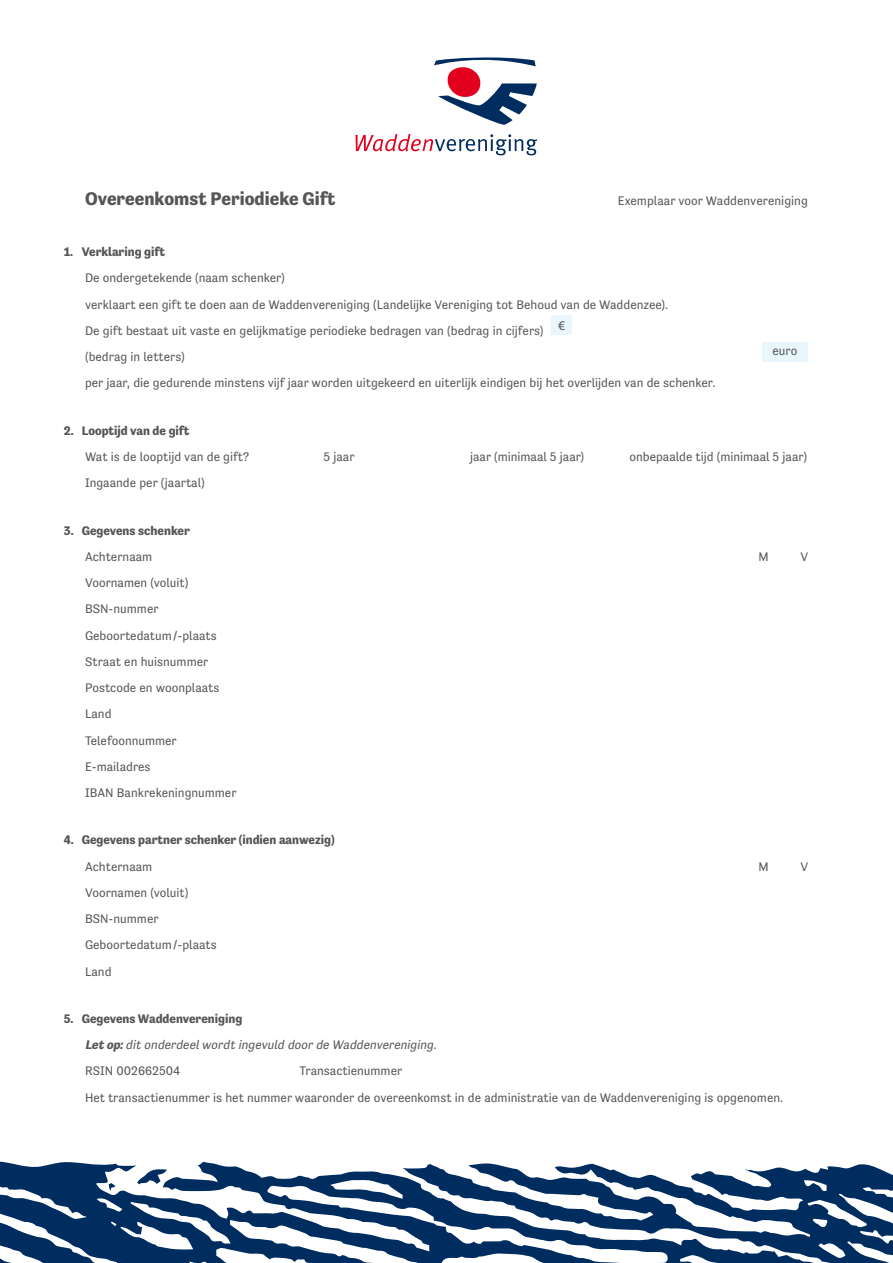
<style>
.page{position:relative;width:893px;height:1263px;background:#fff}
.page>*{position:absolute;margin:0;border:0;box-sizing:border-box;transform-origin:0 0}
.t1{font:700 18.75px "Tenso";letter-spacing:.005em;color:#565656}
.t2{font:12.75px/26.2px "Tenso";color:#565656}
.t3{font:700 12.75px "Tenso";color:#565656}
.t4{font:italic 12.75px/26.2px "Tenso";color:#565656}
.s1{font-weight:700;font-style:normal}
.s2{font-weight:700}
.s3{font-style:normal}
</style>
<div class="page">
<svg style="left:356px;top:57px;width:181px;height:99px"></svg>
<svg style="left:0;top:1161px;width:403px;height:102px;fill:#002d5f"></svg>
<svg style="left:403px;top:1163px;width:490px;height:100px;fill:#002d5f"></svg>
<div style="left:551px;top:316px;width:21px;height:19px;background:#eaf6fe"></div>
<div style="left:762px;top:342px;width:46px;height:19px;background:#eaf6fe"></div>
<h1 class="t1" style="left:85px;top:187px;width:252px">Overeenkomst Periodieke Gift</h1>
<p class="t2" style="left:618px;top:187px;width:192px">Exemplaar voor Waddenvereniging</p>
<p class="t3" style="left:64px;top:245px;width:103px">1. Verklaring gift</p>
<p class="t2" style="left:85px;top:265px;width:585px">De ondergetekende (naam schenker)<br>verklaart een gift te doen aan de Waddenvereniging (Landelijke Vereniging tot Behoud van de Waddenzee).<br>De gift bestaat uit vaste en gelijkmatige periodieke bedragen van (bedrag in cijfers) €<br>(bedrag in letters)</p>
<p class="t2" style="left:772px;top:337px;width:26px">euro</p>
<p class="t2" style="left:85px;top:370px;width:632px">per jaar, die gedurende minstens vijf jaar worden uitgekeerd en uiterlijk eindigen bij het overlijden van de schenker.</p>
<p class="t3" style="left:64px;top:423px;width:127px">2. Looptijd van de gift</p>
<p class="t2" style="left:85px;top:443px;width:166px">Wat is de looptijd van de gift?</p>
<p class="t2" style="left:324px;top:443px;width:33px">5 jaar</p>
<p class="t2" style="left:470px;top:443px;width:116px">jaar (minimaal 5 jaar)</p>
<p class="t2" style="left:629px;top:443px;width:179px">onbepaalde tijd (minimaal 5 jaar)</p>
<p class="t2" style="left:85px;top:470px;width:121px">Ingaande per (jaartal)</p>
<p class="t3" style="left:64px;top:523px;width:128px">3. Gegevens schenker</p>
<p class="t2" style="left:85px;top:543px;width:69px">Achternaam</p>
<p class="t2" style="left:758px;top:543px;width:12px">M</p>
<p class="t2" style="left:800px;top:543px;width:9px">V</p>
<p class="t2" style="left:85px;top:569px;width:153px">Voornamen (voluit)<br>BSN-nummer<br>Geboortedatum/-plaats<br>Straat en huisnummer<br>Postcode en woonplaats<br>Land<br>Telefoonnummer<br>E-mailadres<br>IBAN Bankrekeningnummer</p>
<p class="t3" style="left:64px;top:833px;width:272px">4. Gegevens partner schenker (indien aanwezig)</p>
<p class="t2" style="left:85px;top:853px;width:69px">Achternaam</p>
<p class="t2" style="left:758px;top:853px;width:12px">M</p>
<p class="t2" style="left:800px;top:853px;width:9px">V</p>
<p class="t2" style="left:85px;top:879px;width:133px">Voornamen (voluit)<br>BSN-nummer<br>Geboortedatum/-plaats<br>Land</p>
<p class="t4" style="left:85px;top:1005px;width:355px;text-indent:-21px"><span class="s1">5. Gegevens Waddenvereniging<br></span><span class="s2">Let op:</span>dit onderdeelwordt ingevuld doorde Waddenvereniging.<br><span class="s3">RSIN 002662504</span></p>
<p class="t2" style="left:85px;top:1058px;width:700px;text-indent:215px">Transactienummer<br>Het transactienummer is het nummer waaronder de overeenkomst in de administratie van de Waddenvereniging is opgenomen.</p>
</div>
